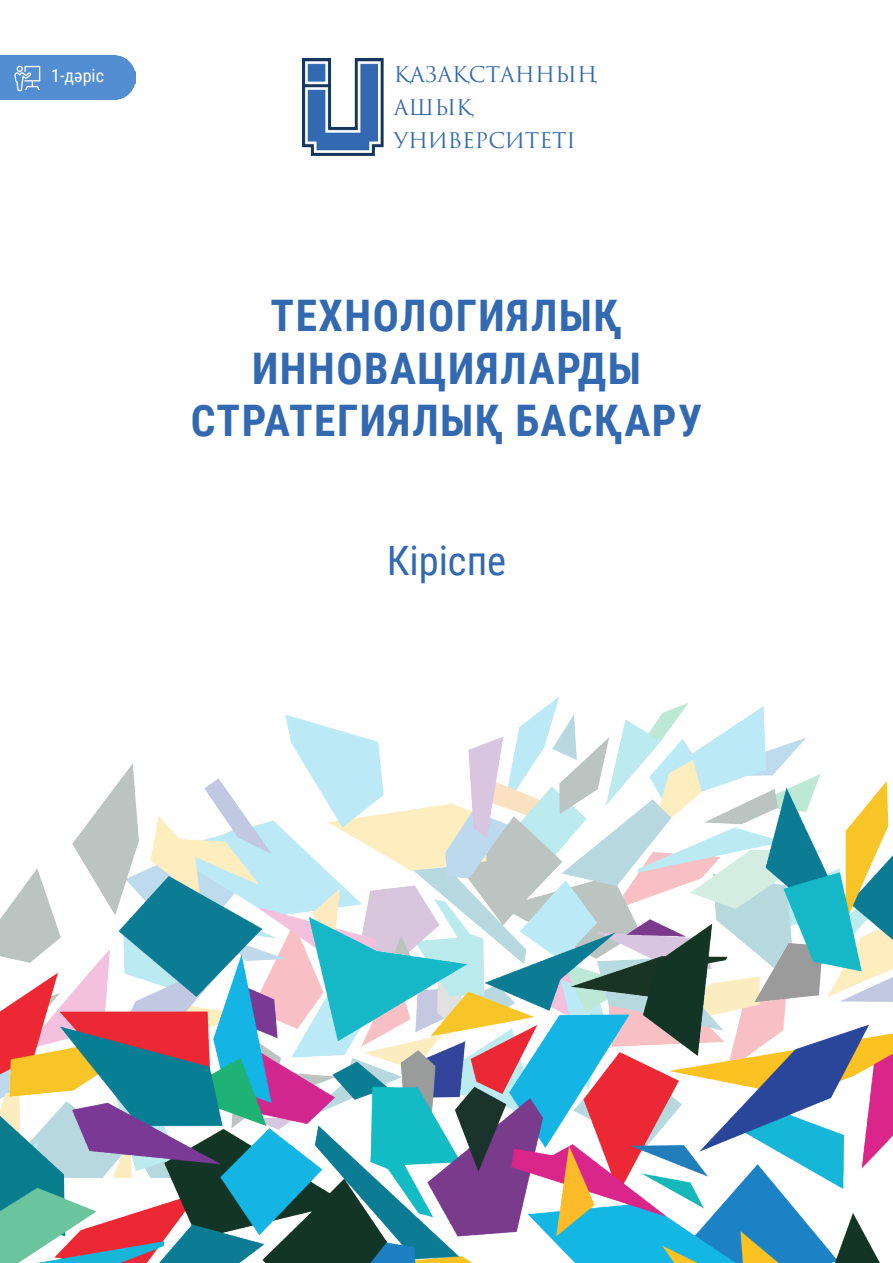
<style>
.page{position:relative;width:893px;height:1263px;background:#fff}
.page>*{position:absolute;margin:0;border:0;box-sizing:border-box;transform-origin:0 0}
.t1{font:700 43.5px/52.2px "Roboto Condensed";letter-spacing:.035em;color:#3269b1;text-align:center}
.t2{font:40.5px "Roboto Condensed";color:#3269b1}
.t3{font:21px "Trajan Pro 3";color:#3269b1}
.t4{font:18px "Roboto Condensed";color:#fff}
</style>
<div class="page">
<img style="left:302px;top:58px;width:82px;height:98px">
<img style="left:285px;top:697px;width:480px;height:32px">
<img style="left:0;top:729px;width:892px;height:534px">
<div style="left:0;top:55px;width:136px;height:45px;background:#538dd2"></div>
<svg style="left:14px;top:66px;width:26px;height:25px"></svg>
<p class="t4" style="left:51px;top:63px;width:54px">1-дәріс</p>
<p class="t3" style="left:394px;top:60px;width:205px">ҚАЗАҚСТАННЫҢ</p>
<p class="t3" style="left:394px;top:93px;width:81px">АШЫҚ</p>
<p class="t3" style="left:394px;top:126px;width:184px">УНИВЕРСИТЕТІ</p>
<p class="t1" style="left:191px;top:288px;width:513px">ТЕХНОЛОГИЯЛЫҚ<br>ИННОВАЦИЯЛАРДЫ<br>СТРАТЕГИЯЛЫҚ БАСҚАРУ</p>
<p class="t2" style="left:387px;top:532px;width:121px">Кіріспе</p>
</div>
